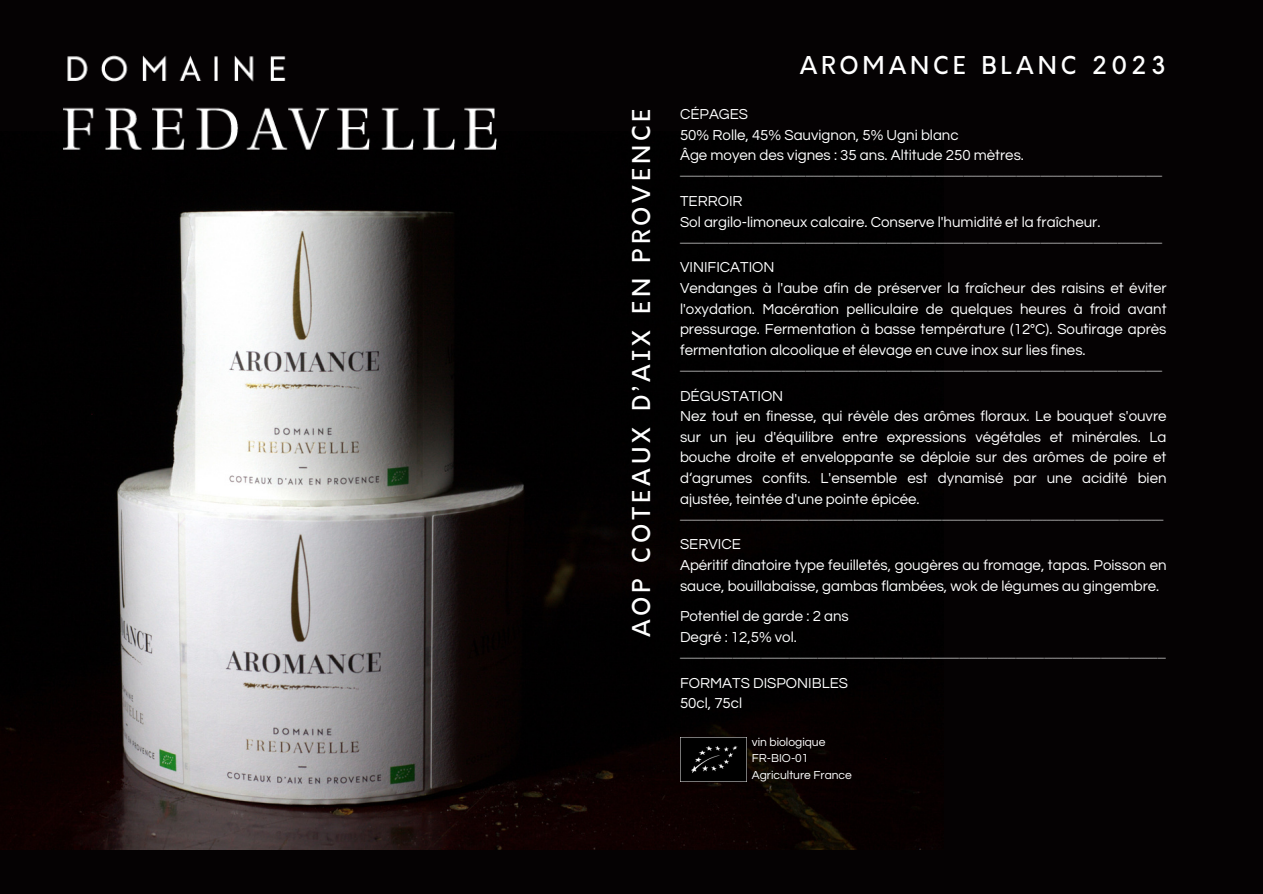
<style>
.page{position:relative;width:1263px;height:894px;background:#fff}
.page>*{position:absolute;margin:0;border:0;box-sizing:border-box;transform-origin:0 0}
.t1{font:600 24px "Amicale";letter-spacing:.16em;color:#fff}
.t2{font:15px/20.5px "Questrial";color:#fff;text-align:justify}
.t3{font:12px "Questrial";color:#fff}
.t4{font:9px "Open Sans";color:#fff}
</style>
<div class="page">
<div style="left:0;top:0;width:1263px;height:893px;background:#050203"></div>
<img style="left:0;top:210px;width:921px;height:639px">
<img style="left:63px;top:55px;width:434px;height:95px">
<img style="left:680px;top:737px;width:66px;height:44px">
<p class="t1" style="left:632px;top:637px;width:530px;rotate:-90deg">AOP COTEAUX D’AIX EN PROVENCE</p>
<p class="t1" style="left:800px;top:56px;width:368px">AROMANCE BLANC 2023</p>
<p class="t2" style="left:680px;top:104px;width:70px">CÉPAGES</p>
<p class="t2" style="left:680px;top:125px;width:280px">50% Rolle, 45% Sauvignon, 5% Ugni blanc</p>
<p class="t2" style="left:680px;top:145px;width:345px">Âge moyen des vignes : 35 ans. Altitude 250 mètres.</p>
<p class="t4" style="left:680px;top:166px;width:484px">_______________________________________________________________________________________________________________________</p>
<p class="t2" style="left:680px;top:191px;width:64px">TERROIR</p>
<p class="t2" style="left:680px;top:212px;width:422px">Sol argilo-limoneux calcaire. Conserve l'humidité et la fraîcheur.</p>
<p class="t4" style="left:680px;top:232px;width:484px">_______________________________________________________________________________________________________________________</p>
<p class="t2" style="left:680px;top:257px;width:96px">VINIFICATION</p>
<p class="t2" style="left:680px;top:278px;width:488px">Vendanges à l'aube afin de préserver la fraîcheur des raisins et éviter l'oxydation. Macération pelliculaire de quelques heures à froid avant pressurage. Fermentation à basse température (12°C). Soutirage après fermentation alcoolique et élevage en cuve inox sur lies fines.</p>
<p class="t4" style="left:680px;top:360px;width:484px">_______________________________________________________________________________________________________________________</p>
<p class="t2" style="left:680px;top:385px;width:105px">DÉGUSTATION</p>
<p class="t2" style="left:680px;top:406px;width:488px">Nez tout en finesse, qui révèle des arômes floraux. Le bouquet s'ouvre sur un jeu d'équilibre entre expressions végétales et minérales. La bouche droite et enveloppante se déploie sur des arômes de poire et d‘agrumes confits. L'ensemble est dynamisé par une acidité bien ajustée, teintée d'une pointe épicée.</p>
<p class="t4" style="left:680px;top:509px;width:485px">________________________________________________________________________________________________________________________</p>
<p class="t2" style="left:680px;top:534px;width:62px">SERVICE</p>
<p class="t2" style="left:680px;top:555px;width:488px">Apéritif dînatoire type feuilletés, gougères au fromage, tapas. Poisson en sauce, bouillabaisse, gambas flambées, wok de légumes au gingembre.</p>
<p class="t2" style="left:680px;top:606px;width:170px">Potentiel de garde : 2 ans</p>
<p class="t2" style="left:680px;top:627px;width:118px">Degré : 12,5% vol.</p>
<p class="t4" style="left:680px;top:647px;width:487px">________________________________________________________________________________________________________________________</p>
<p class="t2" style="left:680px;top:672px;width:170px">FORMATS DISPONIBLES</p>
<p class="t2" style="left:680px;top:693px;width:64px">50cl, 75cl</p>
<p class="t3" style="left:752px;top:736px;width:75px">vin biologique</p>
<p class="t3" style="left:752px;top:752px;width:58px">FR-BIO-01</p>
<p class="t3" style="left:752px;top:768px;width:102px">Agriculture France</p>
</div>
